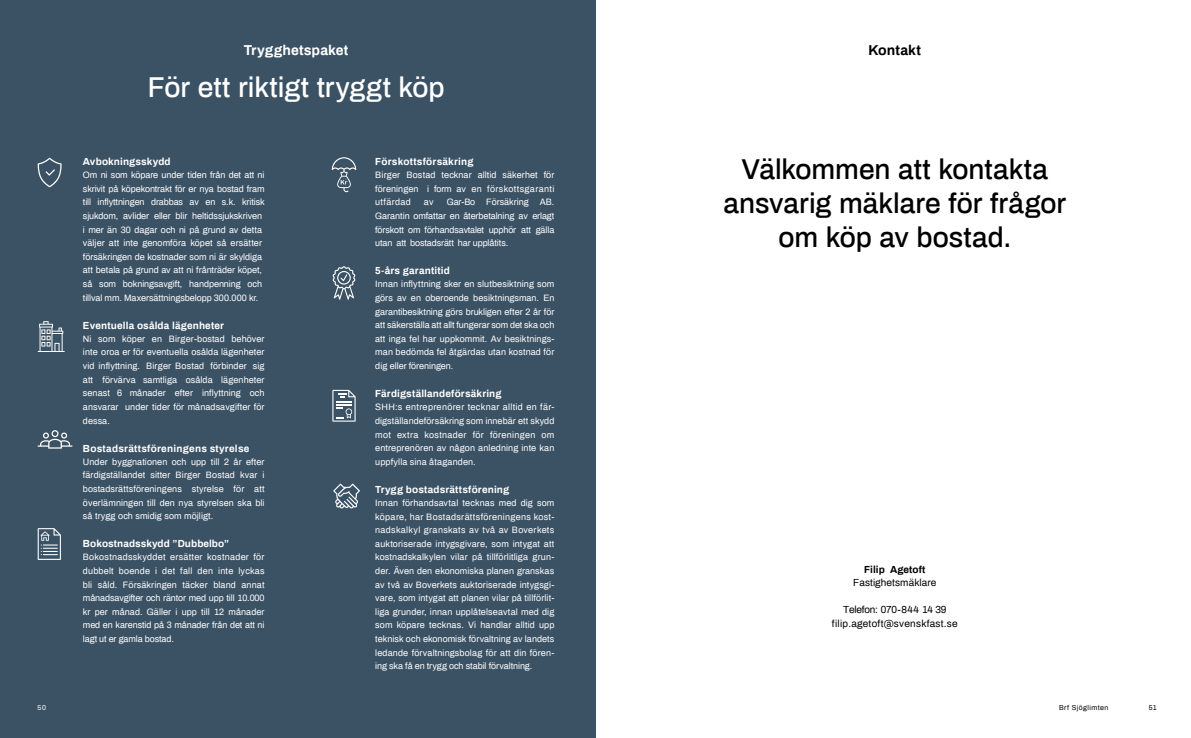
<style>
.page{position:relative;width:1191px;height:738px;background:#fff}
.page>*{position:absolute;margin:0;border:0;box-sizing:border-box;transform-origin:0 0}
.t1{font:500 28px/34px "Archivo";color:#000;text-align:center}
.t2{font:500 28px "Archivo";color:#fff}
.t3{font:700 14px "Archivo";letter-spacing:.005em;color:#fff}
.t4{font:700 14px "Archivo";letter-spacing:.005em;color:#000}
.t5{font:700 10px "Archivo";letter-spacing:.015em;color:#fff}
.t6{font:10px/13.6px "Archivo";letter-spacing:.03em;color:#000;text-align:center}
.t7{font:10px "Archivo";letter-spacing:.01em;color:#000}
.t8{font:700 10px "Archivo";letter-spacing:.005em;color:#000}
.t9{font:9px/13.6px "Archivo";color:#fff;text-align:justify}
.t10{font:7px "Archivo";letter-spacing:.06em;color:#000}
.t11{font:7px "Archivo";color:#fff}
.s1{font-style:inherit}
</style>
<div class="page">
<div style="left:0;top:0;width:595px;height:737px;background:#3b5265"></div>
<svg style="left:332px;top:389px;width:23px;height:32px"></svg>
<svg style="left:38px;top:528px;width:23px;height:31px"></svg>
<svg style="left:38px;top:157px;width:24px;height:30px"></svg>
<svg style="left:38px;top:430px;width:34px;height:18px"></svg>
<svg style="left:38px;top:321px;width:27px;height:31px"></svg>
<svg style="left:332px;top:157px;width:24px;height:35px"></svg>
<svg style="left:333px;top:266px;width:22px;height:33px"></svg>
<svg style="left:333px;top:483px;width:27px;height:25px"></svg>
<h2 class="t3" style="left:244px;top:40px;width:106px">Trygghetspaket</h2>
<h1 class="t2" style="left:148px;top:68px;width:298px">För ett riktigt tryggt köp</h1>
<p class="t5" style="left:83px;top:154px;width:89px">Avbokningsskydd</p>
<p class="t9" style="left:83px;top:168px;width:183px;text-align:left">Om ni som köpare under tiden från det att ni skrivit på köpekontrakt för er nya <span class="s1">b</span>ostad fram till inflyttningen drabbas av en s.k. kritisk sjukdom, avlider eller blir heltidssjukskriven i mer än 30 dagar och ni på grund av detta väljer att inte genomföra köpet så ersätter försäkringen de kostnader som ni är skyldiga att betala på grund av att ni frånträder köpet, så som bokningsavgift, handpenning och tillval mm. Maxersättningsbelopp 300.000 kr.</p>
<p class="t5" style="left:83px;top:318px;width:143px">Eventuella osålda lägenheter</p>
<p class="t9" style="left:83px;top:331px;width:183px">Ni som köper en <span class="s1">Birger</span>-bostad behöver inte oroa er för eventuella osålda lägenheter vid inflyttning. <span class="s1">Birger Bostad</span> förbinder sig att förvärva samtliga osålda lägenheter senast 6 månader efter inflyttning och ansvarar under tider för månadsavgifter för dessa.</p>
<p class="t5" style="left:83px;top:441px;width:168px">Bostadsrättsföreningens styrelse</p>
<p class="t9" style="left:83px;top:454px;width:183px">Under byggnationen och upp till 2 år efter färdigställandet sitter <span class="s1">Birger Bostad</span> kvar i bostadsrättsföreningens styrelse för att överlämningen till den nya styrelsen ska bli så trygg och smidig som möjligt.</p>
<p class="t5" style="left:83px;top:536px;width:148px">Bokostnadsskydd ”Dubbelbo”</p>
<p class="t9" style="left:83px;top:549px;width:183px">Bokostnadsskyddet ersätter kostnader för dubbelt boende i det fall den inte lyckas bli såld. Försäkringen täcker bland annat månadsavgifter och räntor med upp till 10.000 kr per månad. Gäller i upp till 12 månader med en karenstid på 3 månader från det att ni lagt ut er gamla bostad.</p>
<p class="t5" style="left:375px;top:154px;width:100px">Förskottsförsäkring</p>
<p class="t9" style="left:375px;top:168px;width:181px"><span class="s1">Birger Bostad</span> tecknar alltid säkerhet för föreningen i form av en förskottsgaranti utfärdad</p>
<p class="t9" style="left:375px;top:195px;width:181px;text-indent:72px">Gar-Bo Försäkring AB.<br>Garantin omfattar en återbetalning av erlagt förskott om förhandsavtalet upphör att gälla utan att bostadsrätt har upplåtits.</p>
<p class="t5" style="left:375px;top:264px;width:76px">5-års garantitid</p>
<p class="t9" style="left:375px;top:277px;width:181px">Innan inflyttning sker en slutbesiktning som görs av en oberoende besiktningsman. En garantibesiktning görs brukligen efter 2 år för att säkerställa att allt fungerar som det ska och att inga fel har uppkommit. Av besiktnings&shy;man bedömda fel åtgärdas utan kostnad för dig eller föreningen.</p>
<p class="t5" style="left:375px;top:386px;width:128px">Färdigställandeförsäkring</p>
<p class="t9" style="left:375px;top:399px;width:181px">SHH:s entreprenörer tecknar alltid en fär&shy;digställandeförsäkring som innebär ett skydd mot extra kostnader för föreningen om entreprenören av någon anledning inte kan uppfylla sina åtaganden.</p>
<p class="t5" style="left:375px;top:482px;width:135px">Trygg bostadsrättsförening</p>
<p class="t9" style="left:375px;top:495px;width:181px">Innan förhandsavtal tecknas med dig som köpare, har Bostadsrättsföreningens kost&shy;nadskalkyl granskats av två av Boverkets auktoriserade intygsgivare, som intygat att kostnadskalkylen vilar på tillförlitliga grun&shy;der. Även den ekonomiska planen granskas av två av Boverkets auktoriserade intygsgi&shy;vare, som intygat att planen vilar på tillförlit&shy;liga grunder, innan upplåtelseavtal med dig som köpare tecknas. Vi handlar alltid upp teknisk och ekonomisk förvaltning av landets ledande förvaltningsbolag för att din fören&shy;ing ska få en trygg och stabil förvaltning.</p>
<p class="t9" style="left:424px;top:195px;width:11px">av</p>
<h2 class="t4" style="left:868px;top:40px;width:54px">Kontakt</h2>
<h1 class="t1" style="left:723px;top:150px;width:344px">Välkommen att kontakta ansvarig mäklare för frågor om köp av bostad.</h1>
<p class="t8" style="left:864px;top:562px;width:63px">Filip Agetoft</p>
<p class="t7" style="left:853px;top:575px;width:85px">Fastighetsmäklare</p>
<p class="t6" style="left:832px;top:602px;width:127px"><span class="s1">Telefon: 07</span>0-844 14 39 filip.agetoft@svenskfast.se</p>
<p class="t11" style="left:38px;top:702px;width:10px">50</p>
<p class="t10" style="left:1059px;top:701px;width:51px">Brf Sjöglimten</p>
<p class="t10" style="left:1148px;top:701px;width:10px">51</p>
</div>
